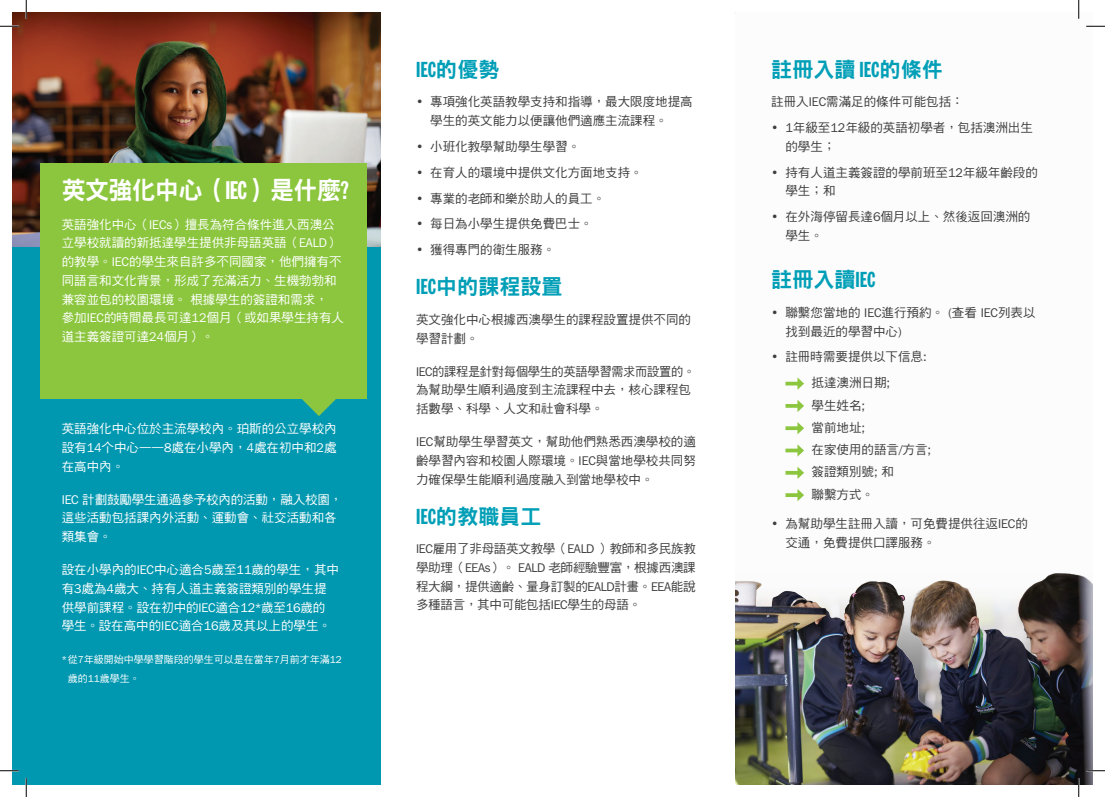
<style>
.page{position:relative;width:1105px;height:797px;background:#fff}
.page>*{position:absolute;margin:0;border:0;box-sizing:border-box;transform-origin:0 0}
.t1{font:25px "DF Hei Std W9";letter-spacing:-.025em;color:#fff;scale:.96 1}
.t2{font:21.25px "DF Hei Std W9";color:#009fb7}
.t3{font:21.25px "Franklin Gothic Extra Cond";color:#009fb7}
.t4{font:12.5px/18.8px "DF Hei Std W5";color:#3e3e3f}
.t5{font:12.5px/18.8px "DF Hei Std W5";color:#fff}
.t6{font:10px/18.8px "DF Hei Std W5";color:#fff}
.s1{font-family:"Franklin Gothic Extra Cond"}
.s2{font-family:"Franklin Gothic IT Cby BT"}
.s3{font-family:"DF Hei Std W9"}
</style>
<div class="page">
<img style="left:735px;top:573px;width:358px;height:212px">
<div style="left:12px;top:179px;width:369px;height:606px;background:#0098b0"></div>
<img style="left:12px;top:12px;width:369px;height:234px">
<div style="left:40px;top:164px;width:326px;height:234px;background:#8bc63e"></div>
<svg style="left:301px;top:398px;width:36px;height:18px"></svg>
<hr style="left:785px;top:382px;width:14px;height:3px;background:#8bc63e">
<svg style="left:797px;top:377px;width:7px;height:13px"></svg>
<svg style="left:785px;top:404px;width:12px;height:4px"></svg>
<svg style="left:797px;top:400px;width:7px;height:12px"></svg>
<svg style="left:785px;top:426px;width:12px;height:4px"></svg>
<svg style="left:797px;top:422px;width:7px;height:12px"></svg>
<svg style="left:785px;top:448px;width:12px;height:4px"></svg>
<svg style="left:797px;top:444px;width:7px;height:12px"></svg>
<hr style="left:785px;top:471px;width:14px;height:3px;background:#8bc63e">
<svg style="left:797px;top:466px;width:7px;height:13px"></svg>
<svg style="left:785px;top:493px;width:12px;height:4px"></svg>
<svg style="left:797px;top:489px;width:7px;height:12px"></svg>
<svg style="left:0;top:25px;width:19px;height:2px"></svg>
<svg style="left:1086px;top:25px;width:19px;height:2px"></svg>
<svg style="left:0;top:770px;width:19px;height:1px"></svg>
<svg style="left:1086px;top:770px;width:19px;height:1px"></svg>
<svg style="left:25px;top:0;width:2px;height:19px"></svg>
<svg style="left:25px;top:778px;width:2px;height:19px"></svg>
<svg style="left:1078px;top:0;width:1px;height:19px"></svg>
<svg style="left:1078px;top:778px;width:1px;height:19px"></svg>
<h1 class="t1" style="left:62px;top:177px;width:301px">英文強化中心（<span class="s1">IEC</span>）是什麼<span class="s1">?</span></h1>
<p class="t5" style="left:62px;top:214px;width:284px">英語強化中心（<span class="s2">IECs</span>）擅長為符合條件進入西澳公立學校就讀的新抵達學生提供非母語英語（<span class="s2">EALD</span>）的教學。<span class="s2">IEC</span>的學生來自許多不同國家，他們擁有不同語言和文化背景，形成了充滿活力、生機勃勃和兼容並包的校園環境。根據學生的簽證和需求，<br>參加<span class="s2">IEC</span>的時間最長可達<span class="s2">12</span>個月（或如果學生持有人道主義簽證可達<span class="s2">24</span>個月）。</p>
<p class="t5" style="left:62px;top:419px;width:276px;text-align:justify">英語強化中心位於主流學校內。珀斯的公立學校內設有<span class="s2">14</span>个中心——<span class="s2">8</span>處在小學內，<span class="s2">4</span>處在初中和<span class="s2">2</span>處在高中內。</p>
<p class="t5" style="left:62px;top:489px;width:282px"><span class="s2">IEC</span> 計劃鼓勵學生通過參予校內的活動，融入校園，這些活動包括課內外活動、運動會、社交活動和各類集會。</p>
<p class="t5" style="left:62px;top:560px;width:279px">設在小學內的<span class="s2">IEC</span>中心適合<span class="s2">5</span>歲至<span class="s2">11</span>歲的學生，其中有<span class="s2">3</span>處為<span class="s2">4</span>歲大、持有人道主義簽證類別的學生提供學前課程。設在初中的<span class="s2">IEC</span>適合<span class="s2">12*</span>歲至<span class="s2">16</span>歲的學生。設在高中的<span class="s2">IEC</span>適合<span class="s2">16</span>歲及其以上的學生。</p>
<p class="t6" style="left:68px;top:650px;width:275px;text-indent:-6px"><span class="s2">*</span> 從<span class="s2">7</span>年級開始中學學習階段的學生可以是在當年<span class="s2">7</span>月前才年滿<span class="s2">12</span>歲的<span class="s2">11</span>歲學生。</p>
<h2 class="t3" style="left:416px;top:58px;width:85px">IEC<span class="s3">的優勢</span></h2>
<p class="t4" style="left:430px;top:92px;width:264px;text-indent:-14px"><span class="s2">•</span> 專項強化英語教學支持和指導，最大限度地提高學生的英文能力以便讓他們適應主流課程。</p>
<p class="t4" style="left:416px;top:137px;width:166px"><span class="s2">•</span> 小班化教學幫助學生學習。</p>
<p class="t4" style="left:416px;top:163px;width:228px"><span class="s2">•</span> 在育人的環境中提供文化方面地支持。</p>
<p class="t4" style="left:416px;top:188px;width:191px"><span class="s2">•</span> 專業的老師和樂於助人的員工。</p>
<p class="t4" style="left:416px;top:214px;width:178px"><span class="s2">•</span> 每日為小學生提供免費巴士。</p>
<p class="t4" style="left:416px;top:240px;width:141px"><span class="s2">•</span> 獲得專門的衛生服務。</p>
<h2 class="t2" style="left:416px;top:275px;width:148px"><span class="s1">IEC</span>中的課程設置</h2>
<p class="t4" style="left:416px;top:310px;width:277px">英文強化中心根據西澳學生的課程設置提供不同的學習計劃。</p>
<p class="t4" style="left:416px;top:361px;width:281px"><span class="s2">IEC</span>的課程是針對每個學生的英語學習需求而設置的。為幫助學生順利過度到主流課程中去，核心課程包括數學、科學、人文和社會科學。</p>
<p class="t4" style="left:416px;top:432px;width:281px;text-align:justify"><span class="s2">IEC</span>幫助學生學習英文，幫助他們熟悉西澳學校的適齡學習內容和校園人際環境。<span class="s2">IEC</span>與當地學校共同努力確保學生能順利過度融入到當地學校中。</p>
<h2 class="t2" style="left:416px;top:504px;width:127px"><span class="s1">IEC</span>的教職員工</h2>
<p class="t4" style="left:416px;top:539px;width:281px;text-align:justify"><span class="s2">IEC</span>雇用了非母語英文教學（<span class="s2">EALD</span> ）教師和多民族教學助理（<span class="s2">EEAs</span>）。 <span class="s2">EALD</span> 老師經驗豐富，根據西澳課程大綱，提供適齡、量身訂製的<span class="s2">EALD</span>計畫。<span class="s2">EEA</span>能說多種語言，其中可能包括<span class="s2">IEC</span>學生的母語。</p>
<h2 class="t2" style="left:771px;top:58px;width:173px">註冊入讀 <span class="s1">IEC</span>的條件</h2>
<p class="t4" style="left:771px;top:92px;width:194px">註冊入<span class="s2">IEC</span>需滿足的條件可能包括：</p>
<p class="t4" style="left:785px;top:118px;width:249px;text-indent:-14px"><span class="s2">• 1</span>年級至<span class="s2">12</span>年級的英語初學者，包括澳洲出生的學生；</p>
<p class="t4" style="left:785px;top:163px;width:254px;text-indent:-14px"><span class="s2">•</span> 持有人道主義簽證的學前班至<span class="s2">12</span>年級年齡段的學生；和</p>
<p class="t4" style="left:785px;top:207px;width:246px;text-indent:-14px"><span class="s2">•</span> 在外海停留長達<span class="s2">6</span>個月以上、然後返回澳洲的學生。</p>
<h2 class="t2" style="left:771px;top:268px;width:106px">註冊入讀<span class="s1">IEC</span></h2>
<p class="t4" style="left:785px;top:303px;width:252px;text-indent:-14px"><span class="s2">•</span> 聯繫您當地的 <span class="s2">IEC</span>進行預約。 <span class="s2">(</span>查看 <span class="s2">IEC</span>列表以找到最近的學習中心<span class="s2">)</span></p>
<p class="t4" style="left:771px;top:344px;width:157px;line-height:25.9px;text-align:center"><span class="s2">•</span> 註冊時需要提供以下信息<span class="s2">:</span>抵達澳洲日期<span class="s2">;</span></p>
<p class="t4" style="left:811px;top:394px;width:121px;line-height:22.2px">學生姓名<span class="s2">;<br></span>當前地址<span class="s2">;<br></span>在家使用的語言<span class="s2">/</span>方言<span class="s2">;</span>簽證類別號<span class="s2">;</span> 和<br>聯繫方式。</p>
<p class="t4" style="left:785px;top:514px;width:244px;text-indent:-14px"><span class="s2">•</span> 為幫助學生註冊入讀，可免費提供往返<span class="s2">IEC</span>的交通，免費提供口譯服務。</p>
</div>
